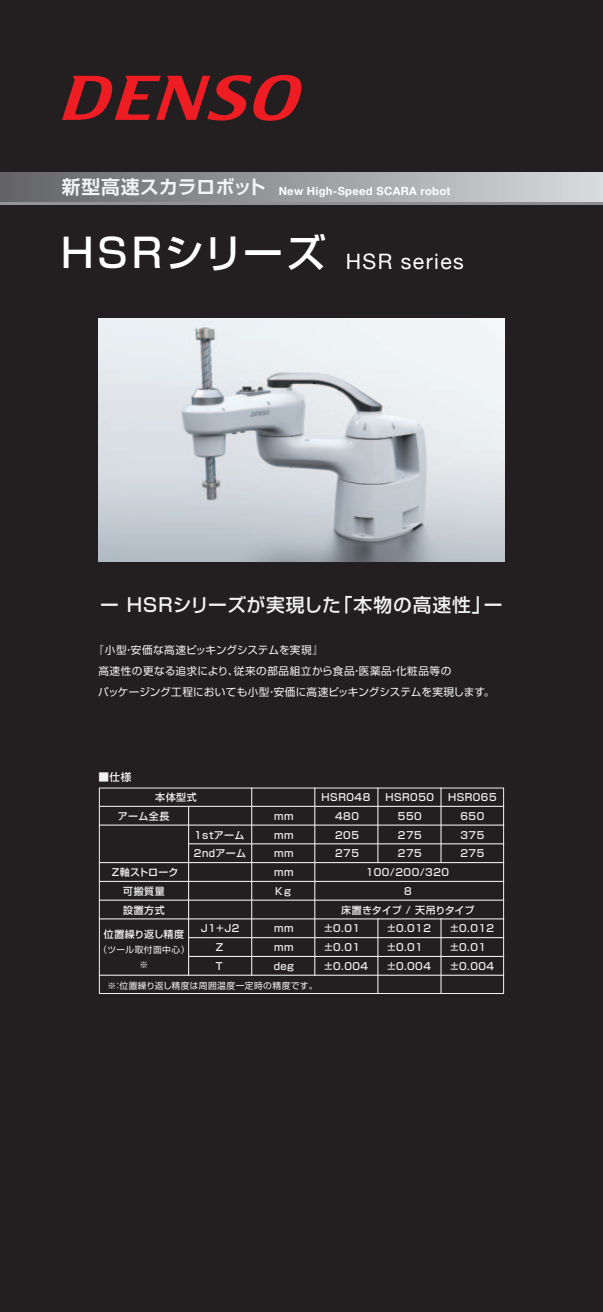
<style>
.page{position:relative;width:603px;height:1312px;background:#fff}
.page>*{position:absolute;margin:0;border:0;box-sizing:border-box;transform-origin:0 0}
.t1{font:21.25px "Helvetica Neue";letter-spacing:.065em;color:#fff}
.t2{font:500 18.75px "Shin Go Pro";letter-spacing:.03em;color:#f2f3f4}
.t3{font:700 18.75px "Shin Go Pro De";letter-spacing:.015em;color:#f2f3f4}
.t4{font:700 11.25px "Helvetica Neue";letter-spacing:.025em;color:#fff}
.t5{font:10.62px/21.2px "Shin Go Pro";letter-spacing:.02em;color:#f2f3f4}
.t6{font:500 10.62px "Shin Go Pro";color:#f2f3f4}
.t7{font:500 10px "Shin Go Pro";letter-spacing:.05em;color:#f2f3f4}
.t8{font:500 10px "Shin Go Pro";letter-spacing:-.01em;color:#f2f3f4}
.t9{font:500 10px "Shin Go Pro";letter-spacing:.02em;color:#f2f3f4}
.t10{font:8.75px/15px "Shin Go Pro";letter-spacing:.05em;color:#f2f3f4;text-align:center}
.s1{font-family:"Shin Go Pro";font-weight:500;font-size:39.75px}
</style>
<div class="page">
<div style="left:0;top:0;width:602px;height:1311px;background:#231f20"></div>
<svg style="left:62px;top:75px;width:240px;height:46px"></svg>
<svg style="left:0;top:201px;width:602px;height:4px;background:#919396"></svg>
<div style="left:0;top:173px;width:602px;height:28px;background:linear-gradient(to right,#616266,#d8d9dc)"></div>
<img style="left:99px;top:319px;width:405px;height:242px">
<svg style="left:99px;top:787px;width:405px;height:206px"></svg>
<hr style="left:440px;top:787px;width:1px;height:75px;background:#fff">
<hr style="left:377px;top:787px;width:1px;height:75px;background:#fff">
<hr style="left:440px;top:918px;width:1px;height:75px;background:#fff">
<hr style="left:377px;top:918px;width:1px;height:75px;background:#fff">
<hr style="left:314px;top:787px;width:1px;height:188px;background:#fff">
<hr style="left:251px;top:787px;width:1px;height:188px;background:#fff">
<hr style="left:188px;top:806px;width:1px;height:169px;background:#fff">
<hr style="left:99px;top:805px;width:405px;height:1px;background:#fff">
<hr style="left:99px;top:824px;width:405px;height:1px;background:#fff">
<hr style="left:189px;top:843px;width:315px;height:1px;background:#fff">
<hr style="left:99px;top:862px;width:405px;height:1px;background:#fff">
<hr style="left:99px;top:880px;width:405px;height:1px;background:#fff">
<hr style="left:99px;top:899px;width:405px;height:1px;background:#fff">
<hr style="left:99px;top:918px;width:405px;height:1px;background:#fff">
<hr style="left:189px;top:937px;width:315px;height:1px;background:#fff">
<hr style="left:189px;top:955px;width:315px;height:1px;background:#fff">
<hr style="left:99px;top:974px;width:405px;height:1px;background:#fff">
<h2 class="t3" style="left:62px;top:172px;width:205px">新型高速スカラロボット</h2>
<h1 class="t1" style="left:61px;top:249px;width:404px"><span class="s1">HSRシリーズ</span> HSR series</h1>
<p class="t4" style="left:278px;top:184px;width:173px">New High-Speed SCARA robot</p>
<h2 class="t2" style="left:100px;top:589px;width:404px">ー ＨＳＲシリーズが実現した「本物の高速性」ー</h2>
<p class="t5" style="left:98px;top:637px;width:397px;text-indent:-5px">『小型・安価な高速ピッキングシステムを実現』<br>高速性の更なる追求により、従来の部品組立から食品・医薬品・化粧品等の<br>パッケージング工程においても小型・安価に高速ピッキングシステムを実現します。</p>
<p class="t6" style="left:98px;top:767px;width:34px">■仕様</p>
<p class="t7" style="left:155px;top:788px;width:43px">本体型式</p>
<p class="t7" style="left:321px;top:788px;width:50px">HSR048</p>
<p class="t7" style="left:385px;top:788px;width:50px">HSR050</p>
<p class="t7" style="left:448px;top:788px;width:50px">HSR065</p>
<p class="t7" style="left:108px;top:807px;width:63px">　アーム全長</p>
<p class="t7" style="left:274px;top:807px;width:21px">mm</p>
<p class="t7" style="left:335px;top:807px;width:25px">480</p>
<p class="t7" style="left:398px;top:807px;width:25px">550</p>
<p class="t7" style="left:460px;top:807px;width:25px">650</p>
<p class="t7" style="left:194px;top:826px;width:52px">1stアーム</p>
<p class="t7" style="left:274px;top:826px;width:21px">mm</p>
<p class="t7" style="left:335px;top:826px;width:25px">205</p>
<p class="t7" style="left:398px;top:826px;width:25px">275</p>
<p class="t7" style="left:460px;top:826px;width:25px">375</p>
<p class="t7" style="left:194px;top:845px;width:54px">2ndアーム</p>
<p class="t7" style="left:274px;top:845px;width:21px">mm</p>
<p class="t7" style="left:335px;top:845px;width:25px">275</p>
<p class="t7" style="left:398px;top:845px;width:25px">275</p>
<p class="t7" style="left:460px;top:845px;width:25px">275</p>
<p class="t9" style="left:112px;top:863px;width:68px">Z軸ストローク</p>
<p class="t7" style="left:274px;top:863px;width:21px">mm</p>
<p class="t7" style="left:365px;top:863px;width:85px">100/200/320</p>
<p class="t7" style="left:123px;top:882px;width:43px">可搬質量</p>
<p class="t7" style="left:275px;top:882px;width:17px">Kg</p>
<p class="t7" style="left:123px;top:901px;width:43px">設置方式</p>
<p class="t8" style="left:321px;top:901px;width:154px">　 床置きタイプ / 天吊りタイプ</p>
<p class="t7" style="left:201px;top:920px;width:40px">J1+J2</p>
<p class="t7" style="left:274px;top:920px;width:21px">mm</p>
<p class="t7" style="left:323px;top:920px;width:38px">±0.01</p>
<p class="t7" style="left:386px;top:920px;width:46px">±0.012</p>
<p class="t7" style="left:449px;top:920px;width:46px">±0.012</p>
<p class="t7" style="left:216px;top:938px;width:9px">Z</p>
<p class="t7" style="left:274px;top:938px;width:21px">mm</p>
<p class="t7" style="left:323px;top:938px;width:38px">±0.01</p>
<p class="t7" style="left:386px;top:938px;width:38px">±0.01</p>
<p class="t7" style="left:449px;top:938px;width:38px">±0.01</p>
<p class="t7" style="left:216px;top:957px;width:8px">T</p>
<p class="t7" style="left:273px;top:957px;width:22px">deg</p>
<p class="t7" style="left:323px;top:957px;width:46px">±0.004</p>
<p class="t7" style="left:386px;top:957px;width:46px">±0.004</p>
<p class="t7" style="left:449px;top:957px;width:46px">±0.004</p>
<p class="t10" style="left:108px;top:976px;width:211px">※：位置繰り返し精度は周囲温度一定時の精度です。</p>
<p class="t8" style="left:104px;top:925px;width:82px">位置繰り返し精度</p>
<p class="t10" style="left:98px;top:940px;width:92px">（ツール取付面中心）※</p>
</div>
